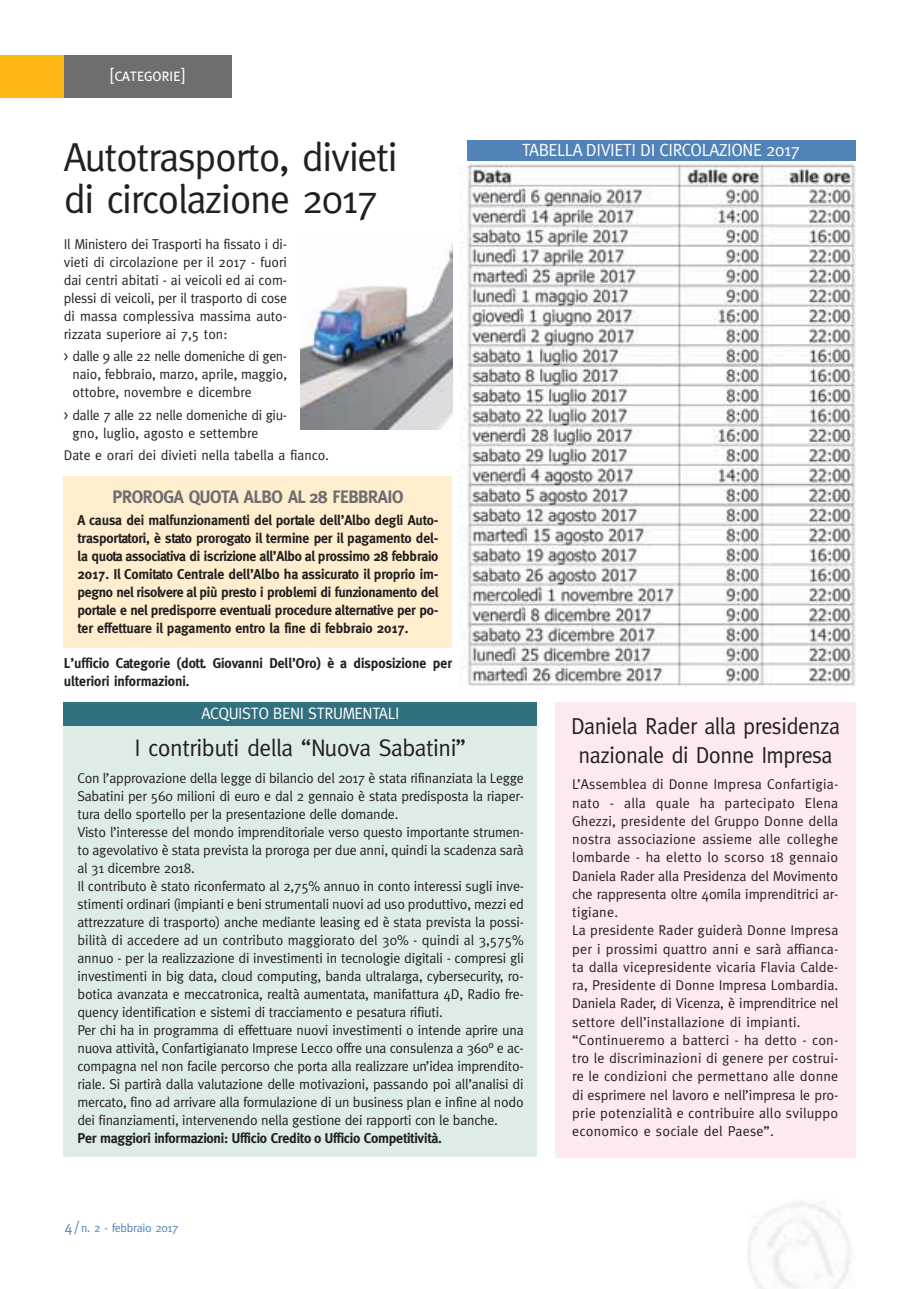
<style>
.page{position:relative;width:919px;height:1289px;background:#fff}
.page>*{position:absolute;margin:0;border:0;box-sizing:border-box;transform-origin:0 0}
.t1{font:40.5px/42px "Meta";letter-spacing:-.03em;color:#231f20}
.t2{font:24px "Meta";letter-spacing:-.02em;color:#231f20}
.t3{font:23.25px/28.5px "Meta";letter-spacing:-.02em;color:#231f20;text-align:center;scale:.95 1}
.t4{font:700 18px "Meta";letter-spacing:-.02em;color:#6d6e70}
.t5{font:18px "Meta Caps";letter-spacing:-.03em;color:#fff}
.t6{font:17.7px "Meta";letter-spacing:-.02em;color:#fff}
.t7{font:16.5px "Meta";letter-spacing:-.02em;color:#fff}
.t8{font:14.25px/18px "Meta";letter-spacing:-.015em;color:#231f20;text-align:justify}
.t9{font:14.25px/18.3px "Meta";letter-spacing:.015em;color:#231f20}
.t10{font:700 14.25px/18px "Meta";letter-spacing:-.01em;color:#231f20;text-align:justify}
.t11{font:12px "Meta";letter-spacing:-.025em;color:#5183b8}
.s1{font-size:15px}
</style>
<div class="page">
<div style="left:64px;top:476px;width:388px;height:171px;background:#ffeece"></div>
<div style="left:64px;top:55px;width:167px;height:43px;background:#6d6e70"></div>
<div style="left:0;top:55px;width:64px;height:43px;background:#fdb813"></div>
<div style="left:555px;top:702px;width:300px;height:455px;background:#fde9f2"></div>
<img style="left:459px;top:160px;width:396px;height:526px">
<div style="left:64px;top:715px;width:473px;height:442px;background:#ddede6"></div>
<div style="left:64px;top:702px;width:473px;height:23px;background:#31717f"></div>
<div style="left:467px;top:140px;width:388px;height:20px;background:#5183b8"></div>
<img style="left:300px;top:244px;width:152px;height:185px">
<p class="t5" style="left:110px;top:64px;width:76px">[categorie]</p>
<h1 class="t1" style="left:64px;top:139px;width:335px">Autotrasporto, divieti di circolazione 2017</h1>
<p class="t8" style="left:64px;top:236px;width:225px">Il Ministero dei Trasporti ha fissato i di&shy;vieti di circolazione per il 2017 - fuori dai centri abitati - ai veicoli ed ai com&shy;plessi di veicoli, per il trasporto di cose di massa complessiva massima auto&shy;rizzata superiore ai 7,5 ton:</p>
<p class="t8" style="left:73px;top:348px;width:216px;text-indent:-9px">&gt; dalle 9 alle 22 nelle domeniche di gen&shy;naio, febbraio, marzo, aprile, maggio, ottobre, novembre e dicembre</p>
<p class="t8" style="left:73px;top:407px;width:216px;text-indent:-9px">&gt; dalle 7 alle 22 nelle domeniche di giu&shy;gno, luglio, agosto e settembre</p>
<p class="t8" style="left:64px;top:447px;width:266px">Date e orari dei divieti nella tabella a fianco.</p>
<p class="t4" style="left:112px;top:489px;width:292px">PROROGA QUOTA ALBO AL 28 FEBBRAIO</p>
<p class="t10" style="left:77px;top:512px;width:362px">A causa dei malfunzionamenti del portale dell’Albo degli Auto&shy;trasportatori, è stato prorogato il termine per il pagamento del&shy;la quota associativa di iscrizione all’Albo al prossimo 28 febbraio 2017. Il Comitato Centrale dell’Albo ha assicurato il proprio im&shy;pegno nel risolvere al più presto i problemi di funzionamento del portale e nel predisporre eventuali procedure alternative per po&shy;ter effettuare il pagamento entro la fine di febbraio 2017.</p>
<p class="t10" style="left:64px;top:655px;width:389px">L’ufficio Categorie (dott. Giovanni Dell’Oro) è a disposizione per ulteriori informazioni.</p>
<p class="t7" style="left:201px;top:707px;width:199px">ACQUISTO BENI STRUMENTALI</p>
<h2 class="t2" style="left:134px;top:738px;width:333px">I contributi della “Nuova Sabatini”</h2>
<p class="t6" style="left:522px;top:143px;width:279px">TABELLA DIVIETI DI CIRCOLAZIONE 2017</p>
<h3 class="t3" style="left:571px;top:713px;width:285px">Daniela Rader alla presidenza nazionale di Donne Impresa</h3>
<p class="t8" style="left:77px;top:769px;width:448px;text-align:left">Con l’approvazione della legge di bilancio del 2017 è stata rifinanziata la Legge Sabatini per 560 milioni di euro e dal 2 gennaio è stata predisposta la riaper&shy;tura dello sportello per la presentazione delle domande.<br>Visto l’interesse del mondo imprenditoriale verso questo importante strumen&shy;to agevolativo è stata prevista la proroga per due anni, quindi la scadenza sarà al 31 dicembre 2018.<br>Il contributo è stato riconfermato al 2,75% annuo in conto interessi sugli inve&shy;stimenti ordinari (impianti e beni strumentali nuovi ad uso produttivo, mezzi ed attrezzature di trasporto) anche mediante leasing ed è stata prevista la possi&shy;bilità di accedere ad un contributo maggiorato del 30% - quindi al 3,575% annuo - per la realizzazione di investimenti in tecnologie digitali - compresi gli investimenti in big data, cloud computing, banda ultralarga, cybersecurity, ro&shy;botica avanzata e meccatronica, realtà aumentata, manifattura 4D, Radio fre&shy;quency identification e sistemi di tracciamento e pesatura rifiuti.<br>Per chi ha in programma di effettuare nuovi investimenti o intende aprire una nuova attività, Confartigianato Imprese Lecco offre una consulenza a 360° e ac&shy;compagna nel non facile percorso che porta alla realizzare un’idea imprendito&shy;riale. Si partirà dalla valutazione delle motivazioni, passando poi all’analisi di mercato, fino ad arrivare alla formulazione di un business plan e infine al nodo dei finanziamenti, intervenendo nella gestione dei rapporti con le banche.</p>
<p class="t10" style="left:77px;top:1129px;width:366px">Per maggiori informazioni: Ufficio Credito o Ufficio Competitività.</p>
<p class="t11" style="left:64px;top:1222px;width:115px"><span class="s1">4 /</span> n. 2 - febbraio 2017</p>
<p class="t9" style="left:572px;top:776px;width:267px">L’Assemblea di Donne Impresa Confartigia&shy;nato - alla quale ha partecipato Elena Ghezzi, presidente del Gruppo Donne della nostra associazione assieme alle colleghe lombarde - ha eletto lo scorso 18 gennaio Daniela Rader alla Presidenza del Movimento che rappresenta oltre 40mila imprenditrici ar&shy;tigiane.<br>La presidente Rader guiderà Donne Impresa per i prossimi quattro anni e sarà affianca&shy;ta dalla vicepresidente vicaria Flavia Calde&shy;ra, Presidente di Donne Impresa Lombardia.<br>Daniela Rader, di Vicenza, è imprenditrice nel settore dell’installazione di impianti. “Continueremo a batterci - ha detto - con&shy;tro le discriminazioni di genere per costrui&shy;re le condizioni che permettano alle donne di esprimere nel lavoro e nell’impresa le pro&shy;prie potenzialità e contribuire allo sviluppo economico e sociale del Paese”.</p>
</div>
